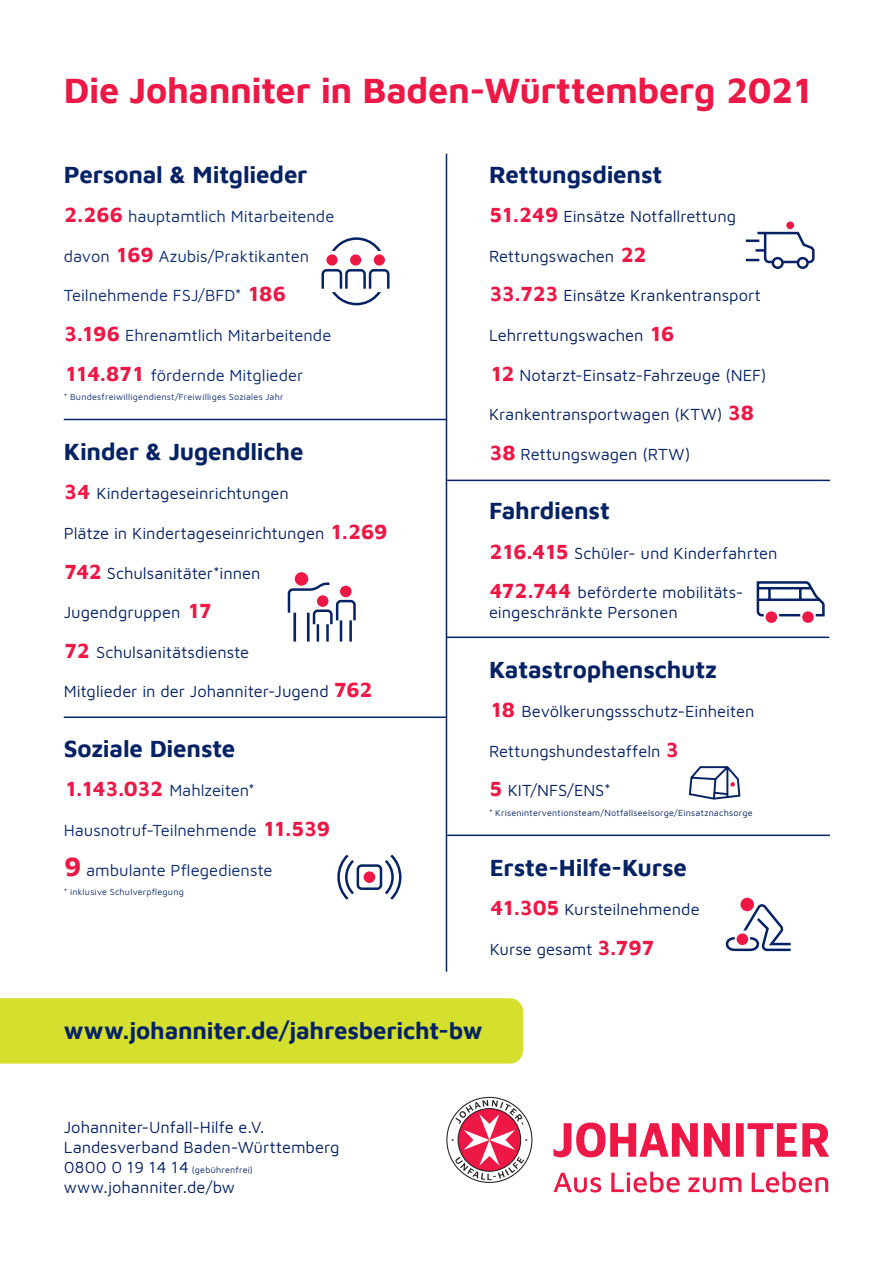
<style>
.page{position:relative;width:893px;height:1263px;background:#fff}
.page>*{position:absolute;margin:0;border:0;box-sizing:border-box;transform-origin:0 0}
.Fließtext{font:700 36px "Maven Johanniter";letter-spacing:-.01em;color:#ed1845}
.Fließtext-2{font:700 24px "Maven Johanniter";letter-spacing:-.01em;color:#052265}
.Fließtext-3{font:16.5px/19.8px "Maven Johanniter";color:#052265}
.Fließtext-4{font:16.5px "Maven Johanniter";color:#0c2c72}
.Fließtext-5{font:9px "Maven Johanniter";letter-spacing:.025em;color:#052265}
.Fließtext-6{font:9px "Maven Johanniter";letter-spacing:.025em;color:#0c2c72}
.s1{font-weight:700;font-size:21px;color:#ec1846}
.s2{font-weight:700;font-size:21px;color:#ed1845}
.s3{font-weight:700;font-size:27px;color:#ec1846}
.s4{font-size:16.5px}
</style>
<div class="page">
<div style="left:295px;top:572px;width:13px;height:14px;background:#ed1845;border-radius:50%"></div>
<svg style="left:287px;top:581px;width:69px;height:61px"></svg>
<div style="left:740px;top:898px;width:14px;height:13px;background:#ed1845;border-radius:50%"></div>
<svg style="left:725px;top:904px;width:66px;height:48px"></svg>
<div style="left:766px;top:611px;width:11px;height:12px;background:#ed1845;border-radius:50%"></div>
<div style="left:802px;top:611px;width:12px;height:12px;background:#ed1845;border-radius:50%"></div>
<svg style="left:756px;top:581px;width:69px;height:37px"></svg>
<svg style="left:337px;top:854px;width:65px;height:46px"></svg>
<div style="left:0;top:998px;width:523px;height:66px;background:#d5df2e"></div>
<svg style="left:446px;top:1097px;width:383px;height:95px"></svg>
<hr style="left:64px;top:419px;width:382px;height:1px;background:#052265">
<hr style="left:447px;top:480px;width:383px;height:1px;background:#052265">
<hr style="left:64px;top:716px;width:382px;height:2px;background:#052265">
<hr style="left:446px;top:154px;width:1px;height:818px;background:#052265">
<svg style="left:326px;top:254px;width:12px;height:12px"></svg>
<div style="left:350px;top:254px;width:11px;height:12px;background:#ed1845;border-radius:50%"></div>
<div style="left:374px;top:254px;width:11px;height:12px;background:#ed1845;border-radius:50%"></div>
<svg style="left:332px;top:237px;width:49px;height:13px"></svg>
<svg style="left:321px;top:269px;width:69px;height:36px"></svg>
<hr style="left:446px;top:636px;width:383px;height:2px;background:#052265">
<svg style="left:746px;top:231px;width:69px;height:38px"></svg>
<div style="left:786px;top:221px;width:8px;height:8px;background:#ed1845;border-radius:50%"></div>
<svg style="left:688px;top:766px;width:53px;height:34px"></svg>
<hr style="left:447px;top:834px;width:383px;height:2px;background:#052265">
<p class="Fließtext" style="left:64px;top:65px;width:752px">Die Johanniter in Baden-Württemberg 2021</p>
<p class="Fließtext-2" style="left:64px;top:157px;width:245px">Personal &amp; Mitglieder</p>
<p class="Fließtext-4" style="left:64px;top:205px;width:272px"><span class="s1">2.266</span> hauptamtlich Mitarbeitende</p>
<p class="Fließtext-4" style="left:64px;top:245px;width:247px">davon <span class="s1">169</span> Azubis/Praktikanten</p>
<p class="Fließtext-4" style="left:64px;top:284px;width:224px">Teilnehmende FSJ/BFD* <span class="s1">186</span></p>
<p class="Fließtext-4" style="left:64px;top:324px;width:269px"><span class="s1">3.196</span> Ehrenamtlich Mitarbeitende</p>
<p class="Fließtext-4" style="left:64px;top:364px;width:241px"><span class="s1">114.871</span> fördernde Mitglieder</p>
<p class="Fließtext-6" style="left:64px;top:391px;width:221px">* Bundesfreiwilligendienst/Freiwilliges Soziales Jahr</p>
<p class="Fließtext-2" style="left:64px;top:434px;width:241px">Kinder &amp; Jugendliche</p>
<p class="Fließtext-3" style="left:64px;top:483px;width:227px"><span class="s2">34</span> Kindertageseinrichtungen</p>
<p class="Fließtext-3" style="left:64px;top:522px;width:325px">Plätze in Kindertageseinrichtungen <span class="s2">1.269</span></p>
<p class="Fließtext-3" style="left:64px;top:562px;width:198px"><span class="s2">742</span> Schulsanitäter*innen</p>
<p class="Fließtext-3" style="left:64px;top:602px;width:150px">Jugendgruppen <span class="s2">17</span></p>
<p class="Fließtext-3" style="left:64px;top:641px;width:187px"><span class="s2">72</span> Schulsanitätsdienste</p>
<p class="Fließtext-3" style="left:64px;top:681px;width:311px">Mitglieder in der Johanniter-Jugend <span class="s2">762</span></p>
<p class="Fließtext-2" style="left:64px;top:731px;width:173px">Soziale Dienste</p>
<p class="Fließtext-4" style="left:64px;top:779px;width:193px"><span class="s1">1.143.032</span> Mahlzeiten*</p>
<p class="Fließtext-4" style="left:64px;top:819px;width:268px">Hausnotruf-Teilnehmende <span class="s1">11.539</span></p>
<p class="Fließtext-4" style="left:64px;top:859px;width:210px"><span class="s3">9</span> ambulante Pflegedienste</p>
<p class="Fließtext-6" style="left:64px;top:886px;width:122px">* inklusive Schulverpflegung</p>
<p class="Fließtext-2" style="left:489px;top:157px;width:175px">Rettungsdienst</p>
<p class="Fließtext-3" style="left:489px;top:206px;width:249px"><span class="s2">51.249</span> Einsätze Notfallrettung</p>
<p class="Fließtext-3" style="left:489px;top:245px;width:159px">Rettungswachen <span class="s2">22</span></p>
<p class="Fließtext-3" style="left:489px;top:285px;width:273px"><span class="s2">33.723</span> Einsätze Krankentransport</p>
<p class="Fließtext-3" style="left:489px;top:324px;width:187px">Lehrrettungswachen <span class="s2">16</span></p>
<p class="Fließtext-3" style="left:489px;top:364px;width:279px"><span class="s2">12</span> Notarzt-Einsatz-Fahrzeuge (NEF)</p>
<p class="Fließtext-3" style="left:489px;top:404px;width:267px">Krankentransportwagen (KTW) <span class="s2">38</span></p>
<p class="Fließtext-3" style="left:489px;top:443px;width:203px"><span class="s2">38</span> Rettungswagen (RTW)</p>
<p class="Fließtext-2" style="left:489px;top:494px;width:122px">Fahrdienst</p>
<p class="Fließtext-3" style="left:489px;top:542px;width:290px"><span class="s2">216.415</span> Schüler- und Kinderfahrten</p>
<p class="Fließtext-3" style="left:489px;top:582px;width:256px"><span class="s2">472.744</span> beförderte mobilitäts&shy;eingeschränkte Personen</p>
<p class="Fließtext-2" style="left:489px;top:652px;width:229px">Katastrophenschutz</p>
<p class="Fließtext-3" style="left:489px;top:701px;width:267px"><span class="s2">18</span> Bevölkerungssschutz-Einheiten</p>
<p class="Fließtext-3" style="left:489px;top:740px;width:192px">Rettungshundestaffeln <span class="s2">3</span></p>
<p class="Fließtext-3" style="left:489px;top:780px;width:123px"><span class="s2">5</span> KIT/NFS/ENS*</p>
<p class="Fließtext-5" style="left:489px;top:807px;width:265px">* Kriseninterventionsteam/Notfallseelsorge/Einsatznachsorge</p>
<p class="Fließtext-2" style="left:490px;top:850px;width:199px">Erste-Hilfe-Kurse</p>
<p class="Fließtext-3" style="left:490px;top:899px;width:211px"><span class="s2">41.305</span> Kursteilnehmende</p>
<p class="Fließtext-3" style="left:490px;top:938px;width:167px">Kurse gesamt <span class="s2">3.797</span></p>
<p class="Fließtext-2" style="left:64px;top:1014px;width:420px">www.johanniter.de/jahresbericht-bw</p>
<p class="Fließtext-3" style="left:64px;top:1116px;width:203px">Johanniter-Unfall-Hilfe e.V.</p>
<p class="Fließtext-3" style="left:64px;top:1136px;width:277px">Landesverband Baden-Württemberg</p>
<p class="Fließtext-5" style="left:64px;top:1163px;width:191px"><span class="s4">0800 0191414</span> (gebührenfrei)</p>
<p class="Fließtext-3" style="left:64px;top:1176px;width:173px">www.johanniter.de/bw</p>
</div>
